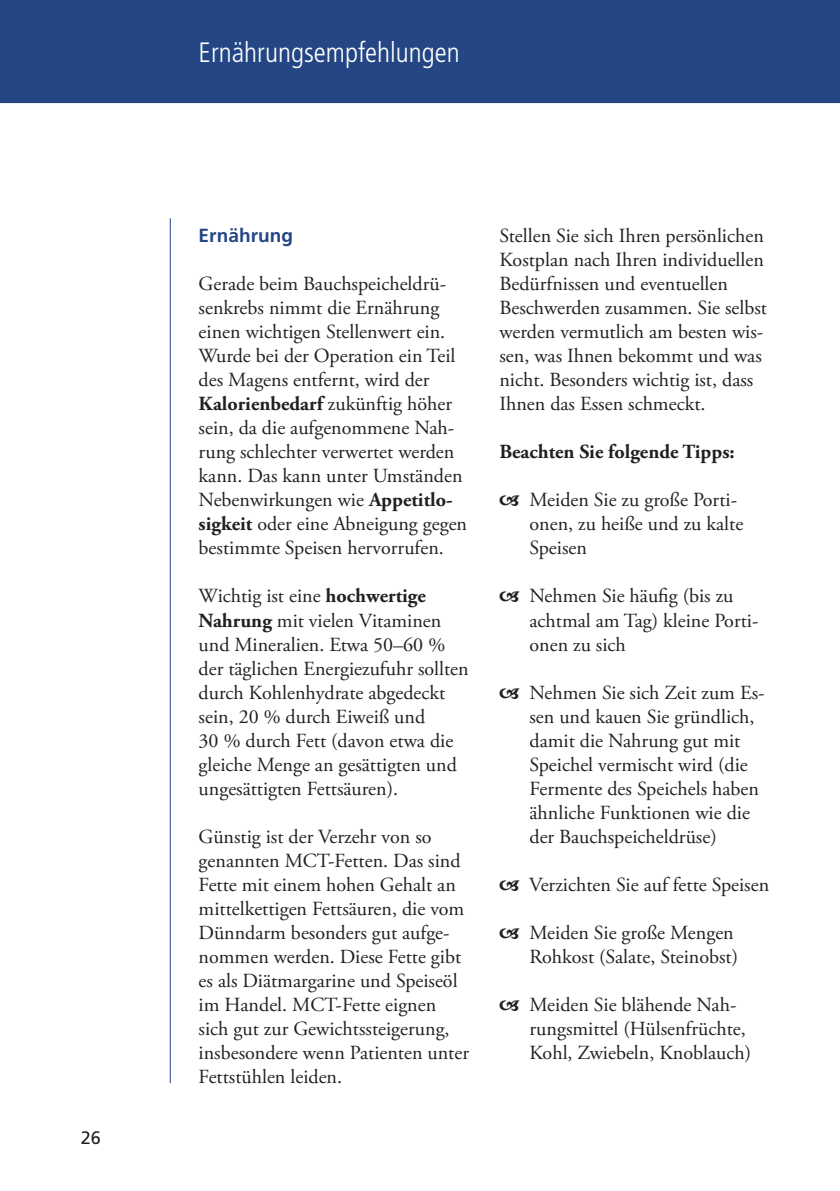
<style>
.page{position:relative;width:840px;height:1191px;background:#fff}
.page>*{position:absolute;margin:0;border:0;box-sizing:border-box;transform-origin:0 0}
.t1{font:300 condensed 28px "Frutiger LT Std";color:#fff}
.t2{font:20px/24px "Adobe Garamond Pro";color:#231f20}
.t3{font:700 20px "Adobe Garamond Pro";color:#231f20}
.t4{font:700 19px "Frutiger LT Std";color:#244684}
.t5{font:18px "Frutiger LT Std";color:#231f20}
.s1{font-weight:700}
</style>
<div class="page">
<hr style="left:170px;top:218px;width:1px;height:865px;background:#244684">
<div style="left:0;top:0;width:839px;height:103px;background:#244684"></div>
<p class="t5" style="left:81px;top:1127px;width:22px">26</p>
<h1 class="t1" style="left:198px;top:36px;width:262px">Ernährungsempfehlungen</h1>
<p class="t4" style="left:198px;top:225px;width:96px">Ernährung</p>
<p class="t2" style="left:198px;top:273px;width:270px">Gerade beim Bauchspeicheldrü&shy;senkrebs nimmt die Ernährung einen wichtigen Stellenwert ein.<br>Wurde bei der Operation ein Teil des Magens entfernt, wird der<br><span class="s1">Kalorienbedarf</span> zukünftig höher sein, da die aufgenommene Nah&shy;rung schlechter verwertet werden kann. Das kann unter Umständen<br>Nebenwirkungen wie <span class="s1">Appetitlo&shy;sigkeit</span> oder eine Abneigung gegen bestimmte Speisen hervorrufen.</p>
<p class="t2" style="left:198px;top:585px;width:271px">Wichtig ist eine <span class="s1">hochwertige<br>Nahrung</span> mit vielen Vitaminen und Mineralien. Etwa 50–60 % der täglichen Energiezufuhr sollten durch Kohlenhydrate abgedeckt sein, 20 % durch Eiweiß und<br>30 % durch Fett (davon etwa die gleiche Menge an gesättigten und ungesättigten Fettsäuren).</p>
<p class="t2" style="left:198px;top:825px;width:272px">Günstig ist der Verzehr von so genannten MCT-Fetten. Das sind<br>Fette mit einem hohen Gehalt an mittelkettigen Fettsäuren, die vom<br>Dünndarm besonders gut aufge&shy;nommen werden. Diese Fette gibt es als Diätmargarine und Speiseöl im Handel. MCT-Fette eignen sich gut zur Gewichtssteigerung, insbesondere wenn Patienten unter<br>Fettstühlen leiden.</p>
<p class="t2" style="left:499px;top:225px;width:269px">Stellen Sie sich Ihren persönlichen<br>Kostplan nach Ihren individuellen<br>Bedürfnissen und eventuellen<br>Beschwerden zusammen. Sie selbst werden vermutlich am besten wis&shy;sen, was Ihnen bekommt und was nicht. Besonders wichtig ist, dass<br>Ihnen das Essen schmeckt.</p>
<p class="t3" style="left:499px;top:440px;width:237px">Beachten Sie folgende Tipps:</p>
<p class="t2" style="left:529px;top:489px;width:215px">Meiden Sie zu große Porti&shy;onen, zu heiße und zu kalte<br>Speisen</p>
<p class="t2" style="left:529px;top:585px;width:230px">Nehmen Sie häufig (bis zu achtmal am Tag) kleine Porti&shy;onen zu sich</p>
<p class="t2" style="left:529px;top:681px;width:236px">Nehmen Sie sich Zeit zum Es&shy;sen und kauen Sie gründlich, damit die Nahrung gut mit<br>Speichel vermischt wird (die<br>Fermente des Speichels haben ähnliche Funktionen wie die der Bauchspeicheldrüse)</p>
<p class="t2" style="left:529px;top:873px;width:241px">Verzichten Sie auf fette Speisen</p>
<p class="t2" style="left:529px;top:921px;width:210px">Meiden Sie große Mengen<br>Rohkost (Salate, Steinobst)</p>
<p class="t2" style="left:529px;top:993px;width:223px">Meiden Sie blähende Nah&shy;rungsmittel (Hülsenfrüchte,<br>Kohl, Zwiebeln, Knoblauch)</p>
</div>
